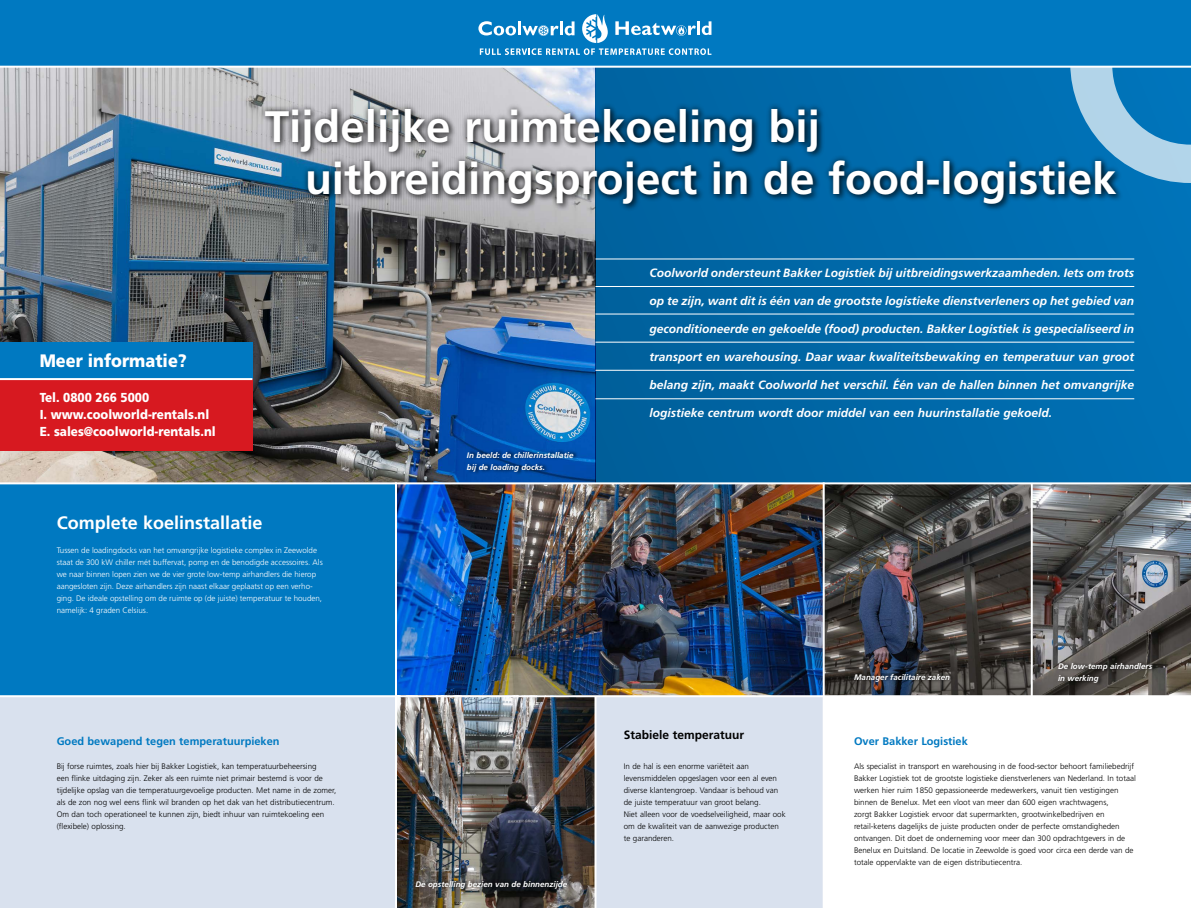
<style>
.page{position:relative;width:1191px;height:908px;background:#fff}
.page>*{position:absolute;margin:0;border:0;box-sizing:border-box;transform-origin:0 0}
.t1{font:700 44px/52px "Frutiger";color:#fff}
.t2{font:700 18px "Frutiger";color:#fff}
.t3{font:900 18px "Frutiger";color:#fff;scale:.9 1}
.t4{font:900 13px/17px "Frutiger";color:#fff;scale:.9 1}
.t5{font:italic 700 12px "Frutiger";color:#fff}
.t6{font:700 12px "Frutiger";color:#000}
.t7{font:700 11px "Frutiger";color:#0079c1}
.t8{font:300 8px/12px "Frutiger";color:#000}
.t9{font:300 8px/12px "Frutiger";color:#fff}
.t10{font:italic 700 8px/12px "Frutiger";color:#fff}
</style>
<div class="page">
<img style="left:0;top:68px;width:596px;height:414px">
<div style="left:596px;top:51px;width:595px;height:571px;background:linear-gradient(to right,#02619c,#0172b7)"></div>
<img style="left:1032px;top:484px;width:159px;height:211px">
<div style="left:0;top:696px;width:397px;height:211px;background:#d9e1ee"></div>
<div style="left:0;top:483px;width:397px;height:213px;background:#0079c1"></div>
<div style="left:596px;top:621px;width:227px;height:286px;background:#d9e1ee"></div>
<svg style="left:1070px;top:68px;width:121px;height:115px;background:#519fcf"></svg>
<img style="left:397px;top:484px;width:425px;height:211px">
<img style="left:824px;top:484px;width:206px;height:211px">
<img style="left:397px;top:697px;width:197px;height:210px">
<hr style="left:0;top:482px;width:1191px;height:2px;background:#fff">
<hr style="left:0;top:695px;width:1191px;height:2px;background:#fff">
<hr style="left:395px;top:482px;width:2px;height:425px;background:#fff">
<hr style="left:822px;top:482px;width:2px;height:425px;background:#fff">
<hr style="left:1030px;top:483px;width:2px;height:214px;background:#fff">
<hr style="left:595px;top:286px;width:539px;height:1px;background:#fff">
<hr style="left:595px;top:313px;width:539px;height:1px;background:#fff">
<hr style="left:595px;top:341px;width:539px;height:1px;background:#fff">
<hr style="left:595px;top:369px;width:539px;height:1px;background:#fff">
<hr style="left:595px;top:398px;width:539px;height:1px;background:#fff">
<hr style="left:595px;top:258px;width:539px;height:1px;background:#fff">
<div style="left:263px;top:106px;width:860px;height:106px;background:#000;opacity:.5"></div>
<div style="left:258px;top:103px;width:863px;height:107px;background:#000;opacity:.75"></div>
<div style="left:854px;top:670px;width:101px;height:14px;background:#000;opacity:.75"></div>
<div style="left:1058px;top:659px;width:100px;height:26px;background:#000;opacity:.75"></div>
<div style="left:467px;top:448px;width:112px;height:26px;background:#000;opacity:.75"></div>
<div style="left:416px;top:877px;width:156px;height:13px;background:#000;opacity:.75"></div>
<div style="left:0;top:0;width:1191px;height:68px;background:#0079c1"></div>
<svg style="left:478px;top:14px;width:233px;height:41px;background:#3896ce"></svg>
<div style="left:0;top:342px;width:252px;height:37px;background:#0079c1"></div>
<div style="left:0;top:379px;width:252px;height:72px;background:#d71920"></div>
<hr style="left:0;top:378px;width:252px;height:2px;background:#fff">
<h2 class="t3" style="left:40px;top:350px;width:165px">Meer informatie?</h2>
<h3 class="t4" style="left:40px;top:388px;width:197px">Tel. 0800 266 5000<br>I. www.coolworld-rentals.nl<br>E. sales@coolworld-rentals.nl</h3>
<h1 class="t1" style="left:305px;top:100px;width:813px;text-indent:-40px">Tijdelijke ruimtekoeling bij uitbreidingsproject in de food-logistiek</h1>
<p class="t10" style="left:467px;top:449px;width:108px">In beeld: de chillerinstallatie bij de loading docks.</p>
<h3 class="t5" style="left:649px;top:265px;width:486px">Coolworld ondersteunt Bakker Logistiek bij uitbreidingswerkzaamheden. Iets om trots</h3>
<h3 class="t5" style="left:649px;top:293px;width:486px">op te zijn, want dit is één van de grootste logistieke dienstverleners op het gebied van</h3>
<h3 class="t5" style="left:649px;top:321px;width:486px">geconditioneerde en gekoelde (food) producten. Bakker Logistiek is gespecialiseerd in</h3>
<h3 class="t5" style="left:649px;top:349px;width:486px">transport en warehousing. Daar waar kwaliteitsbewaking en temperatuur van groot</h3>
<h3 class="t5" style="left:649px;top:377px;width:486px">belang zijn, maakt Coolworld het verschil. Één van de hallen binnen het omvangrijke</h3>
<h3 class="t5" style="left:649px;top:405px;width:404px">logistieke centrum wordt door middel van een huurinstallatie gekoeld.</h3>
<h2 class="t2" style="left:57px;top:511px;width:207px">Complete koelinstallatie</h2>
<p class="t9" style="left:57px;top:543px;width:267px">Tussen de loadingdocks van het omvangrijke logistieke complex in Zeewolde staat de 300 kW chiller mét buffervat, pomp en de benodigde accessoires. Als we naar binnen lopen zien we de vier grote low-temp airhandlers die hierop aangesloten zijn. Deze airhandlers zijn naast elkaar geplaatst op een verho&shy;ging. De ideale opstelling om de ruimte op (de juiste) temperatuur te houden, namelijk: 4 graden Celsius.</p>
<h3 class="t7" style="left:57px;top:734px;width:224px">Goed bewapend tegen temperatuurpieken</h3>
<p class="t8" style="left:57px;top:759px;width:281px">Bij forse ruimtes, zoals hier bij Bakker Logistiek, kan temperatuurbeheersing<br>een flinke uitdaging zijn. Zeker als een ruimte niet primair bestemd is voor de tijdelijke opslag van die temperatuurgevoelige producten. Met name in de zomer, als de zon nog wel eens flink wil branden op het dak van het distributiecentrum.<br>Om dan toch operationeel te kunnen zijn, biedt inhuur van ruimtekoeling een (flexibele) oplossing.</p>
<p class="t10" style="left:415px;top:877px;width:153px">De opstelling bezien van de binnenzijde</p>
<h3 class="t6" style="left:624px;top:727px;width:122px">Stabiele temperatuur</h3>
<p class="t8" style="left:624px;top:759px;width:163px">In de hal is een enorme variëteit aan levensmiddelen opgeslagen voor een al even diverse klantengroep. Vandaar is behoud van de juiste temperatuur van groot belang.<br>Niet alleen voor de voedselveiligheid, maar ook om de kwaliteit van de aanwezige producten te garanderen.</p>
<p class="t10" style="left:854px;top:671px;width:98px">Manager facilitaire zaken</p>
<p class="t10" style="left:1058px;top:660px;width:96px">De low-temp airhandlers in werking</p>
<h3 class="t7" style="left:854px;top:734px;width:115px">Over Bakker Logistiek</h3>
<p class="t8" style="left:854px;top:759px;width:283px">Als specialist in transport en warehousing in de food-sector behoort familiebedrijf Bakker Logistiek tot de grootste logistieke dienstverleners van Nederland. In totaal werken hier ruim 1850 gepassioneerde medewerkers, vanuit tien vestigingen binnen de Benelux. Met een vloot van meer dan 600 eigen vrachtwagens,<br>zorgt Bakker Logistiek ervoor dat supermarkten, grootwinkelbedrijven en retail-ketens dagelijks de juiste producten onder de perfecte omstandigheden ontvangen. Dit doet de onderneming voor meer dan 300 opdrachtgevers in de Benelux en Duitsland. De locatie in Zeewolde is goed voor circa een derde van de totale oppervlakte van de eigen distributiecentra.</p>
</div>
